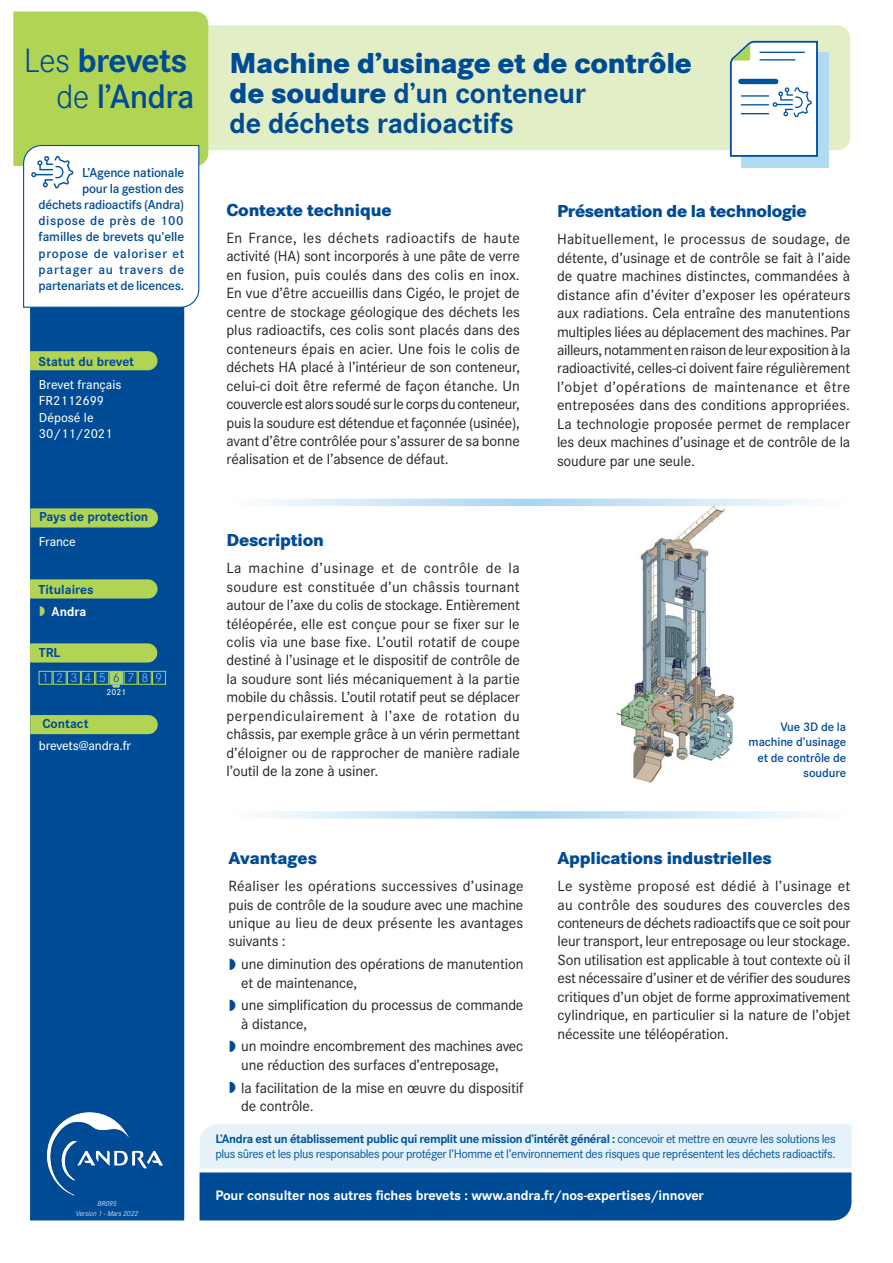
<style>
.page{position:relative;width:893px;height:1263px;background:#fff}
.page>*{position:absolute;margin:0;border:0;box-sizing:border-box;transform-origin:0 0}
.t1{font:700 35.1px/36.5px "Corporate S";letter-spacing:-.025em;color:#004b96;text-align:right}
.t2{font:800 30px/30px "Corporate S";letter-spacing:-.01em;color:#004b96}
.t3{font:800 18px "Corporate S";letter-spacing:-.01em;color:#004b96}
.t4{font:15.3px/18.5px "Corporate S";letter-spacing:-.01em;color:#231f20;text-align:justify}
.t5{font:700 14.25px "Corporate S";letter-spacing:-.01em;color:#fff}
.t6{font:600 13.5px/16.2px "Corporate S";letter-spacing:-.015em;color:#004b96;text-align:right}
.t7{font:500 13.5px/16.5px "Corporate S";color:#fff}
.t8{font:700 13.5px "Corporate S";color:#004b96}
.t9{font:700 13.5px "Corporate S";color:#fff}
.t10{font:300 13.35px "Corporate S";color:#80c5ed}
.t11{font:300 13.35px "Corporate S";color:#01539e}
.t12{font:12.75px/15.3px "Corporate S";letter-spacing:-.03em;color:#01539e}
.t13{font:600 12.75px/15.3px "Corporate S";letter-spacing:-.01em;color:#004b96;text-align:right}
.t14{font:500 9px "Corporate S";color:#fff}
.t15{font:italic 300 7.5px "Corporate S";letter-spacing:-.01em;color:#fff}
.s1{font-weight:300}
.s2{font-weight:600}
.s3{font-weight:700}
</style>
<div class="page">
<img style="left:616px;top:506px;width:117px;height:276px">
<div style="left:208px;top:26px;width:642px;height:124px;background:#e2eec5"></div>
<div style="left:30px;top:308px;width:154px;height:912px;background:#004b96"></div>
<div style="left:741px;top:52px;width:88px;height:116px;background:#b3daf3"></div>
<svg style="left:729px;top:40px;width:90px;height:117px;background:#dae6ed"></svg>
<svg style="left:13px;top:11px;width:195px;height:297px"></svg>
<img style="left:38px;top:1107px;width:133px;height:94px">
<svg style="left:266px;top:499px;width:545px;height:7px;background:#cee7f7"></svg>
<svg style="left:266px;top:811px;width:545px;height:8px;background:#d1e8f7"></svg>
<div style="left:39px;top:671px;width:13px;height:13px;border:1px solid #b2d454"></div>
<div style="left:53px;top:671px;width:13px;height:13px;border:1px solid #b2d454"></div>
<div style="left:67px;top:671px;width:14px;height:13px;border:1px solid #b2d454"></div>
<div style="left:81px;top:671px;width:14px;height:13px;border:1px solid #b2d454"></div>
<div style="left:124px;top:671px;width:13px;height:13px;border:1px solid #b2d454"></div>
<div style="left:152px;top:671px;width:14px;height:13px;border:1px solid #b2d454"></div>
<svg style="left:112px;top:684px;width:8px;height:4px"></svg>
<svg style="left:200px;top:1124px;width:651px;height:96px;background:#749fc8"></svg>
<div style="left:30px;top:351px;width:127px;height:19px;background:#b2d454"></div>
<div style="left:30px;top:643px;width:127px;height:19px;background:#b2d454"></div>
<svg style="left:30px;top:508px;width:128px;height:19px;background:#abce56"></svg>
<svg style="left:30px;top:715px;width:128px;height:19px;background:#aed055"></svg>
<svg style="left:30px;top:579px;width:128px;height:19px;background:#aace56"></svg>
<div style="left:96px;top:671px;width:13px;height:13px;background:#01539e"></div>
<div style="left:96px;top:671px;width:13px;height:13px;border:1px solid #b2d454"></div>
<div style="left:138px;top:671px;width:13px;height:13px;border:1px solid #b2d454"></div>
<div style="left:110px;top:671px;width:13px;height:13px;background:#b2d454"></div>
<div style="left:110px;top:671px;width:13px;height:13px;border:1px solid #80c5ed"></div>
<svg style="left:40px;top:606px;width:5px;height:10px"></svg>
<h1 class="t1" style="left:24px;top:43px;width:172px"><span class="s1">Les</span> brevets <span class="s1">de</span> <span class="s2">l’Andra</span></h1>
<p class="t6" style="left:39px;top:164px;width:147px">L’Agence nationale<br>pour la gestion des déchets radioactifs (Andra) dispose de près de 100 familles de brevets qu’elle propose de valoriser et partager au travers de partenariats et de licences.</p>
<p class="t8" style="left:39px;top:354px;width:97px">Statut du brevet</p>
<p class="t7" style="left:39px;top:376px;width:84px">Brevet français<br>FR2112699<br>Déposé le<br>30/11/2021</p>
<p class="t8" style="left:39px;top:509px;width:111px">Pays de protection</p>
<p class="t7" style="left:39px;top:533px;width:38px">France</p>
<p class="t8" style="left:39px;top:582px;width:57px">Titulaires</p>
<p class="t9" style="left:52px;top:603px;width:36px">Andra</p>
<p class="t8" style="left:39px;top:645px;width:23px">TRL</p>
<p class="t11" style="left:113px;top:670px;width:8px">6</p>
<p class="t10" style="left:42px;top:670px;width:51px">1234</p>
<p class="t10" style="left:127px;top:670px;width:8px">7</p>
<p class="t10" style="left:156px;top:670px;width:8px">9</p>
<p class="t14" style="left:107px;top:687px;width:21px">2021</p>
<p class="t10" style="left:99px;top:670px;width:8px">5</p>
<p class="t10" style="left:141px;top:670px;width:8px">8</p>
<p class="t8" style="left:43px;top:716px;width:47px">Contact</p>
<p class="t7" style="left:39px;top:737px;width:94px">brevets@andra.fr</p>
<h2 class="t2" style="left:230px;top:49px;width:464px">Machine d’usinage et de contrôle de soudure <span class="s3">d’un conteneur<br>de déchets radioactifs</span></h2>
<p class="t3" style="left:226px;top:199px;width:167px">Contexte technique</p>
<p class="t4" style="left:226px;top:229px;width:295px">En France, les déchets radioactifs de haute activité (HA) sont incorporés à une pâte de verre en fusion, puis coulés dans des colis en inox.<br>En vue d’être accueillis dans Cigéo, le projet de centre de stockage géologique des déchets les plus radioactifs, ces colis sont placés dans des conteneurs épais en acier. Une fois le colis de déchets HA placé à l’intérieur de son conteneur, celui-ci doit être refermé de façon étanche. Un couvercle est alors soudé sur le corps du conteneur, puis la soudure est détendue et façonnée (usinée), avant d’être contrôlée pour s’assurer de sa bonne réalisation et de l’absence de défaut.</p>
<p class="t3" style="left:226px;top:530px;width:99px">Description</p>
<p class="t4" style="left:226px;top:559px;width:295px">La machine d’usinage et de contrôle de la soudure est constituée d’un châssis tournant autour de l’axe du colis de stockage. Entièrement téléopérée, elle est conçue pour se fixer sur le colis via une base fixe. L’outil rotatif de coupe destiné à l’usinage et le dispositif de contrôle de la soudure sont liés mécaniquement à la partie mobile du châssis. L’outil rotatif peut se déplacer perpendiculairement à l’axe de rotation du châssis, par exemple grâce à un vérin permettant d’éloigner ou de rapprocher de manière radiale l’outil de la zone à usiner.</p>
<p class="t3" style="left:557px;top:201px;width:251px">Présentation de la technologie</p>
<p class="t4" style="left:557px;top:230px;width:295px">Habituellement, le processus de soudage, de détente, d’usinage et de contrôle se fait à l’aide de quatre machines distinctes, commandées à distance afin d’éviter d’exposer les opérateurs aux radiations. Cela entraîne des manutentions multiples liées au déplacement des machines. Par ailleurs, notamment en raison de leur exposition à la radioactivité, celles-ci doivent faire régulièrement l’objet d’opérations de maintenance et être entreposées dans des conditions appropriées.<br>La technologie proposée permet de remplacer les deux machines d’usinage et de contrôle de la soudure par une seule.</p>
<p class="t13" style="left:749px;top:719px;width:99px">Vue 3D de la machine d’usinage et de contrôle de soudure</p>
<p class="t15" style="left:97px;top:1200px;width:21px">BR095</p>
<p class="t15" style="left:76px;top:1209px;width:64px">Version 1 - Mars 2022</p>
<p class="t3" style="left:229px;top:847px;width:90px">Avantages</p>
<p class="t4" style="left:229px;top:877px;width:297px">Réaliser les opérations successives d’usinage puis de contrôle de la soudure avec une machine unique au lieu de deux présente les avantages suivants :</p>
<p class="t4" style="left:241px;top:955px;width:284px">une diminution des opérations de manutention et de maintenance,</p>
<p class="t4" style="left:241px;top:996px;width:284px">une simplification du processus de commande à distance,</p>
<p class="t4" style="left:241px;top:1037px;width:284px">un moindre encombrement des machines avec une réduction des surfaces d’entreposage,</p>
<p class="t4" style="left:241px;top:1078px;width:284px">la facilitation de la mise en œuvre du dispositif de contrôle.</p>
<p class="t3" style="left:557px;top:847px;width:216px">Applications industrielles</p>
<p class="t4" style="left:557px;top:877px;width:295px">Le système proposé est dédié à l’usinage et au contrôle des soudures des couvercles des conteneurs de déchets radioactifs que ce soit pour leur transport, leur entreposage ou leur stockage.<br>Son utilisation est applicable à tout contexte où il est nécessaire d’usiner et de vérifier des soudures critiques d’un objet de forme approximativement cylindrique, en particulier si la nature de l’objet nécessite une téléopération.</p>
<p class="t12" style="left:215px;top:1131px;width:622px"><span class="s3">L’Andra est un établissement public qui remplit une mission d’intérêt général :</span> concevoir et mettre en œuvre les solutions les plus sûres et les plus responsables pour protéger l’Homme et l’environnement des risques que représentent les déchets radioactifs.</p>
<p class="t5" style="left:215px;top:1187px;width:490px">Pour consulter nos autres fiches brevets : www.andra.fr/nos-expertises/innover</p>
</div>
